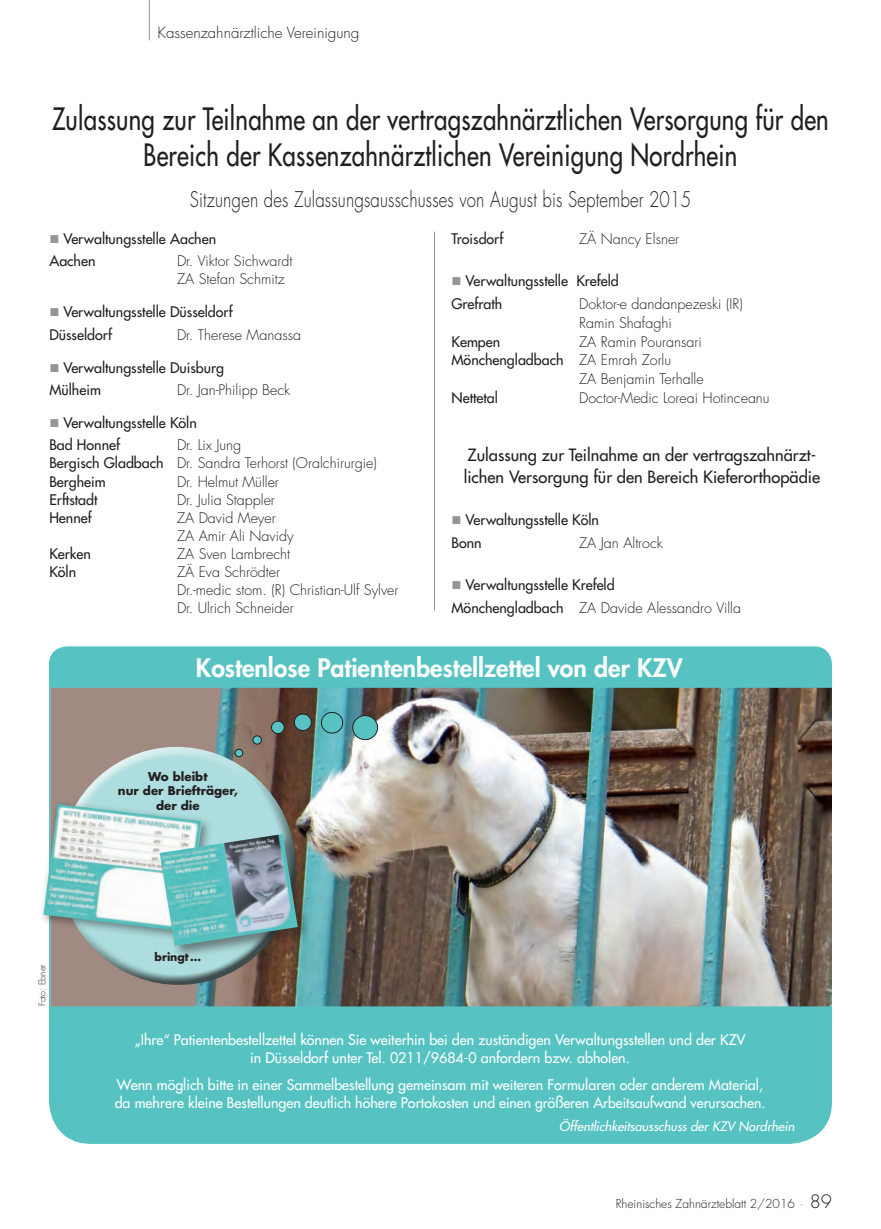
<style>
.page{position:relative;width:881px;height:1229px;background:#fff}
.page>*{position:absolute;margin:0;border:0;box-sizing:border-box;transform-origin:0 0}
._1_Head{font:500 30px/36px "Futura CE";letter-spacing:.01em;color:#231f20;text-align:center;scale:.8 1}
._5_Body{font:800 24.9px "Futura CE";color:#fff}
._2_Head_Unterzeile{font:300 21px "Futura LT";letter-spacing:.01em;color:#231f20;scale:.8 1}
._5_Body-2{font:500 16.5px/21.9px "Futura CE";color:#231f20}
._0__Kopf{font:300 15px "Futura LT";color:#231f20}
._5_Body-3{font:300 14.25px/18px "Futura LT";color:#231f20}
._5_Body-4{font:500 14.25px/18px "Futura CE";color:#fff;text-align:center}
._5_Body-5{font:500 14.25px "Futura";color:#231f20}
._5_Body-6{font:500 14.25px "Futura CE";color:#231f20}
._7_Name{font:italic 12.75px "Futura LT";color:#fff}
.t1{font:300 12px "Futura LT";color:#231f20}
._5_Body-7{font:700 11.85px/14.4px "Futura LT";color:#231f20;text-align:center}
._5_Body-8{font:700 10.95px "Futura LT";color:#231f20}
._8_Foto{font:300 9px "Futura LT";color:#231f20}
.s1{color:#939598}
.s2{font-family:"Futura CE";font-weight:500}
.s3{font-size:18px}
</style>
<div class="page">
<hr style="left:149px;top:0;width:1px;height:40px;background:#939598">
<hr style="left:830px;top:674px;width:1px;height:348px;background:#56c3c2">
<img style="left:221px;top:688px;width:609px;height:318px">
<div style="left:50px;top:688px;width:171px;height:318px;background:#a18a82"></div>
<div style="left:49px;top:1006px;width:782px;height:138px;background:#56c3c2"></div>
<div style="left:49px;top:646px;width:782px;height:42px;background:#56c3c2"></div>
<hr style="left:49px;top:686px;width:1px;height:339px;background:#56c3c2">
<svg style="left:50px;top:723px;width:243px;height:221px;fill:#a18a82"></svg>
<svg style="left:53px;top:768px;width:268px;height:232px"></svg>
<svg style="left:252px;top:735px;width:10px;height:10px"></svg>
<svg style="left:234px;top:749px;width:9px;height:9px"></svg>
<svg style="left:271px;top:720px;width:14px;height:14px"></svg>
<svg style="left:293px;top:713px;width:19px;height:18px"></svg>
<svg style="left:320px;top:711px;width:24px;height:23px"></svg>
<svg style="left:351px;top:714px;width:28px;height:27px"></svg>
<hr style="left:434px;top:232px;width:1px;height:378px;background:#939598">
<div style="left:39px;top:799px;width:174px;height:144px;background:#231f20;opacity:.5"></div>
<img style="left:43px;top:804px;width:159px;height:128px">
<div style="left:158px;top:832px;width:153px;height:128px;background:#231f20;opacity:.5"></div>
<img style="left:160px;top:834px;width:138px;height:112px">
<p class="_0__Kopf" style="left:157px;top:24px;width:203px">Kassenzahnärztliche Vereinigung</p>
<p class="_1_Head" style="left:52px;top:100px;width:972px">Zulassung zur Teilnahme an der vertragszahnärztlichen Versorgung für den<br>Bereich der Kassenzahnärztlichen Vereinigung Nordrhein</p>
<p class="_2_Head_Unterzeile" style="left:190px;top:186px;width:628px">Sitzungen des Zulassungsausschusses von August bis September 2015</p>
<p class="_5_Body-5" style="left:49px;top:228px;width:168px"><span class="s1">■</span> Verwaltungsstelle Aachen</p>
<p class="_5_Body-6" style="left:49px;top:251px;width:48px">Aachen</p>
<p class="_5_Body-3" style="left:177px;top:252px;width:117px">Dr. Viktor Sichwardt<br>ZA Stefan Schmitz</p>
<p class="_5_Body-5" style="left:49px;top:302px;width:185px"><span class="s1">■</span> Verwaltungsstelle Düsseldorf</p>
<p class="_5_Body-6" style="left:49px;top:324px;width:64px">Düsseldorf</p>
<p class="_5_Body-3" style="left:177px;top:326px;width:125px">Dr. Therese Manassa</p>
<p class="_5_Body-5" style="left:49px;top:357px;width:176px"><span class="s1">■</span> Verwaltungsstelle Duisburg</p>
<p class="_5_Body-6" style="left:49px;top:379px;width:53px">Mülheim</p>
<p class="_5_Body-3" style="left:177px;top:381px;width:115px">Dr. Jan-Philipp Beck</p>
<p class="_5_Body-5" style="left:49px;top:413px;width:149px"><span class="s1">■</span> Verwaltungsstelle Köln</p>
<p class="_5_Body-6" style="left:49px;top:435px;width:72px">Bad Honnef</p>
<p class="_5_Body-3" style="left:177px;top:437px;width:66px">Dr. Lix Jung</p>
<p class="_5_Body-3" style="left:49px;top:455px;width:329px"><span class="s2">Bergisch Gladbach</span> Dr. Sandra Terhorst (Oralchirurgie)</p>
<p class="_5_Body-6" style="left:49px;top:471px;width:58px">Bergheim</p>
<p class="_5_Body-3" style="left:177px;top:473px;width:103px">Dr. Helmut Müller</p>
<p class="_5_Body-6" style="left:49px;top:489px;width:50px">Erftstadt</p>
<p class="_5_Body-3" style="left:177px;top:491px;width:99px">Dr. Julia Stappler</p>
<p class="_5_Body-6" style="left:49px;top:507px;width:44px">Hennef</p>
<p class="_5_Body-3" style="left:177px;top:509px;width:118px">ZA David Meyer<br>ZA Amir Ali Navidy</p>
<p class="_5_Body-6" style="left:49px;top:543px;width:43px">Kerken</p>
<p class="_5_Body-3" style="left:177px;top:545px;width:115px">ZA Sven Lambrecht</p>
<p class="_5_Body-6" style="left:49px;top:561px;width:28px">Köln</p>
<p class="_5_Body-3" style="left:177px;top:563px;width:223px">ZÄ Eva Schrödter<br>Dr.-medic stom. (R) Christian-Ulf Sylver<br>Dr. Ulrich Schneider</p>
<p class="_5_Body-6" style="left:451px;top:228px;width:53px">Troisdorf</p>
<p class="_5_Body-3" style="left:579px;top:230px;width:102px">ZÄ Nancy Elsner</p>
<p class="_5_Body-5" style="left:451px;top:270px;width:169px"><span class="s1">■</span> Verwaltungsstelle Krefeld</p>
<p class="_5_Body-6" style="left:451px;top:293px;width:52px">Grefrath</p>
<p class="_5_Body-3" style="left:579px;top:295px;width:165px;line-height:18.9px">Doktor-e dandanpezeski (IR)<br>Ramin Shafaghi</p>
<p class="_5_Body-6" style="left:451px;top:331px;width:50px">Kempen</p>
<p class="_5_Body-3" style="left:579px;top:333px;width:124px">ZA Ramin Pouransari</p>
<p class="_5_Body-3" style="left:579px;top:351px;width:126px;line-height:18.9px;text-indent:-128px"><span class="s2">Mönchengladbach</span> ZA Emrah Zorlu<br>ZA Benjamin Terhalle</p>
<p class="_5_Body-6" style="left:451px;top:388px;width:48px">Nettetal</p>
<p class="_5_Body-3" style="left:579px;top:389px;width:192px">Doctor-Medic Loreai Hotinceanu</p>
<p class="_5_Body-2" style="left:463px;top:443px;width:358px">Zulassung zur Teilnahme an der vertragszahnärzt&shy;lichen Versorgung für den Bereich Kieferorthopädie</p>
<p class="_5_Body-6" style="left:451px;top:509px;width:149px"><span class="s1">■</span> Verwaltungsstelle Köln</p>
<p class="_5_Body-6" style="left:451px;top:532px;width:32px">Bonn</p>
<p class="_5_Body-3" style="left:579px;top:534px;width:85px">ZA Jan Altrock</p>
<p class="_5_Body-5" style="left:451px;top:574px;width:165px"><span class="s1">■</span> Verwaltungsstelle Krefeld</p>
<p class="_5_Body-3" style="left:451px;top:599px;width:291px"><span class="s2">Mönchengladbach</span> ZA Davide Alessandro Villa</p>
<p class="_5_Body" style="left:196px;top:650px;width:488px">Kostenlose Patientenbestellzettel von der KZV</p>
<p class="_8_Foto" style="left:37px;top:1006px;width:44px;rotate:-90deg">Foto: Ebner</p>
<p class="_5_Body-7" style="left:118px;top:769px;width:121px">Wo bleibt<br>nur der Briefträger, der die</p>
<p class="_5_Body-8" style="left:154px;top:950px;width:48px">bringt…</p>
<p class="_5_Body-4" style="left:134px;top:1030px;width:612px">„Ihre“ Patientenbestellzettel können Sie weiterhin bei den zuständigen Verwaltungsstellen und der KZV in Düsseldorf unter Tel. 0211/9684-0 anfordern bzw. abholen.</p>
<p class="_5_Body-4" style="left:115px;top:1075px;width:652px;text-align:left">Wenn möglich bitte in einer Sammelbestellung gemeinsam mit weiteren Formularen oder anderem Material, da mehrere kleine Bestellungen deutlich höhere Portokosten und einen größeren Arbeitsaufwand verursachen.</p>
<p class="_7_Name" style="left:559px;top:1118px;width:236px">Öffentlichkeitsausschuss der KZV Nordrhein</p>
<p class="t1" style="left:615px;top:1196px;width:218px">Rheinisches Zahnärzteblatt 2/2016 · <span class="s3">89</span></p>
</div>
